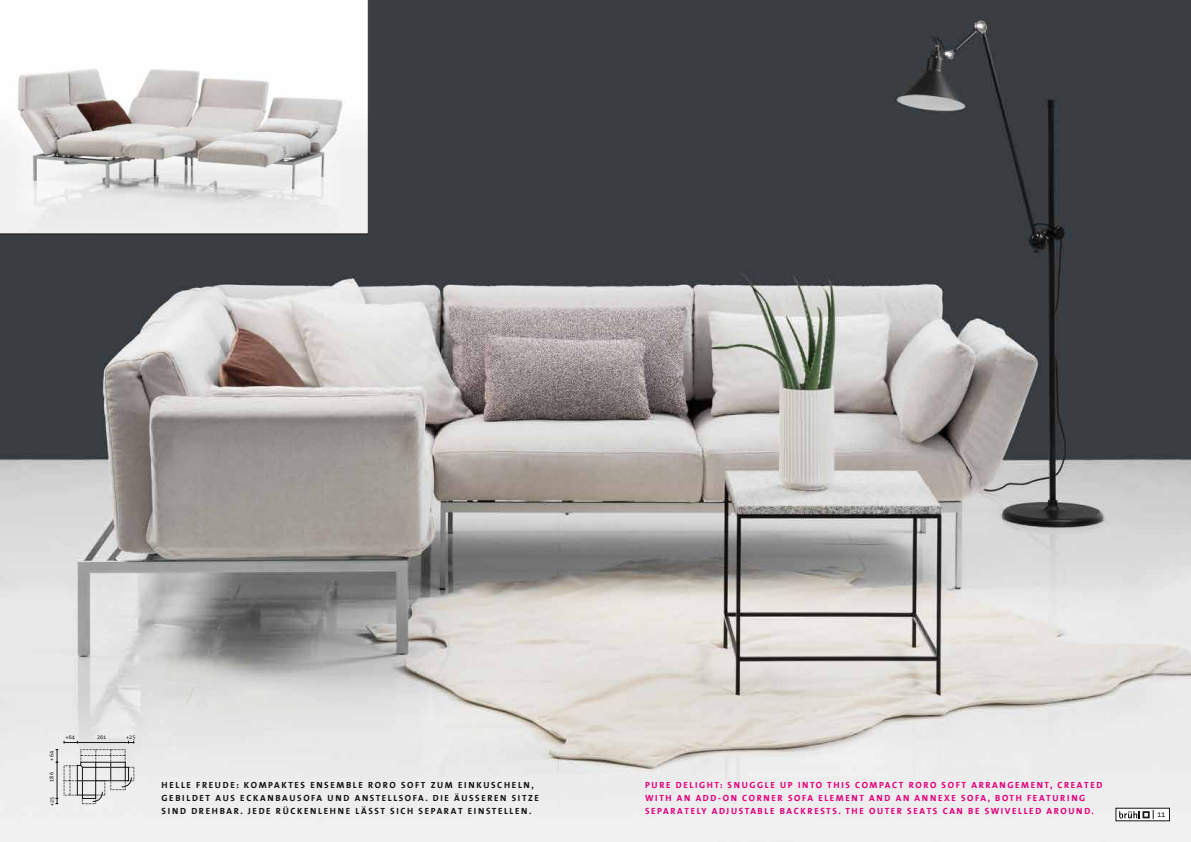
<style>
.page{position:relative;width:1191px;height:842px;background:#fff}
.page>*{position:absolute;margin:0;border:0;box-sizing:border-box;transform-origin:0 0}
.t1{font:700 9px/13px "The Sans Office";letter-spacing:.18em;color:#e5007c}
.t2{font:700 9px/13px "The Sans Office";letter-spacing:.18em;color:#181716}
.t3{font:7.8px "The Sans Office";color:#181716}
.t4{font:5.7px "The Sans Correspondence";color:#181716}
</style>
<div class="page">
<img style="left:0;top:0;width:1191px;height:842px">
<svg style="left:0;top:0;width:368px;height:234px"></svg>
<hr style="left:64px;top:742px;width:70px;height:1px;background:#181716">
<hr style="left:57px;top:750px;width:1px;height:54px;background:#181716">
<svg style="left:64px;top:749px;width:70px;height:55px;background:#d0d0d0"></svg>
<div style="left:1116px;top:808px;width:53px;height:13px;background:#fff"></div>
<svg style="left:1119px;top:810px;width:34px;height:9px"></svg>
<p class="t4" style="left:49px;top:760px;width:11px;rotate:-90deg">+64</p>
<p class="t4" style="left:49px;top:782px;width:11px;rotate:-90deg">186</p>
<p class="t4" style="left:49px;top:806px;width:11px;rotate:-90deg">+25</p>
<p class="t4" style="left:66px;top:734px;width:11px">+64</p>
<p class="t4" style="left:97px;top:734px;width:11px">261</p>
<p class="t4" style="left:126px;top:734px;width:11px">+25</p>
<p class="t2" style="left:162px;top:779px;width:379px">HELLE FREUDE: KOMPAKTES ENSEMBLE RORO SOFT ZUM EINKUSCHELN,<br>GEBILDET AUS ECKANBAUSOFA UND ANSTELLSOFA. DIE ÄUSSEREN SITZE<br>SIND DREHBAR. JEDE RÜCKENLEHNE LÄSST SICH SEPARAT EINSTELLEN.</p>
<p class="t1" style="left:645px;top:779px;width:459px">PURE DELIGHT: SNUGGLE UP INTO THIS COMPACT RORO SOFT ARRANGEMENT, CREATED<br>WITH AN ADD-ON CORNER SOFA ELEMENT AND AN ANNEXE SOFA, BOTH FEATURING<br>SEPARATELY ADJUSTABLE BACKRESTS. THE OUTER SEATS CAN BE SWIVELLED AROUND.</p>
<p class="t3" style="left:1157px;top:810px;width:10px">11</p>
</div>
